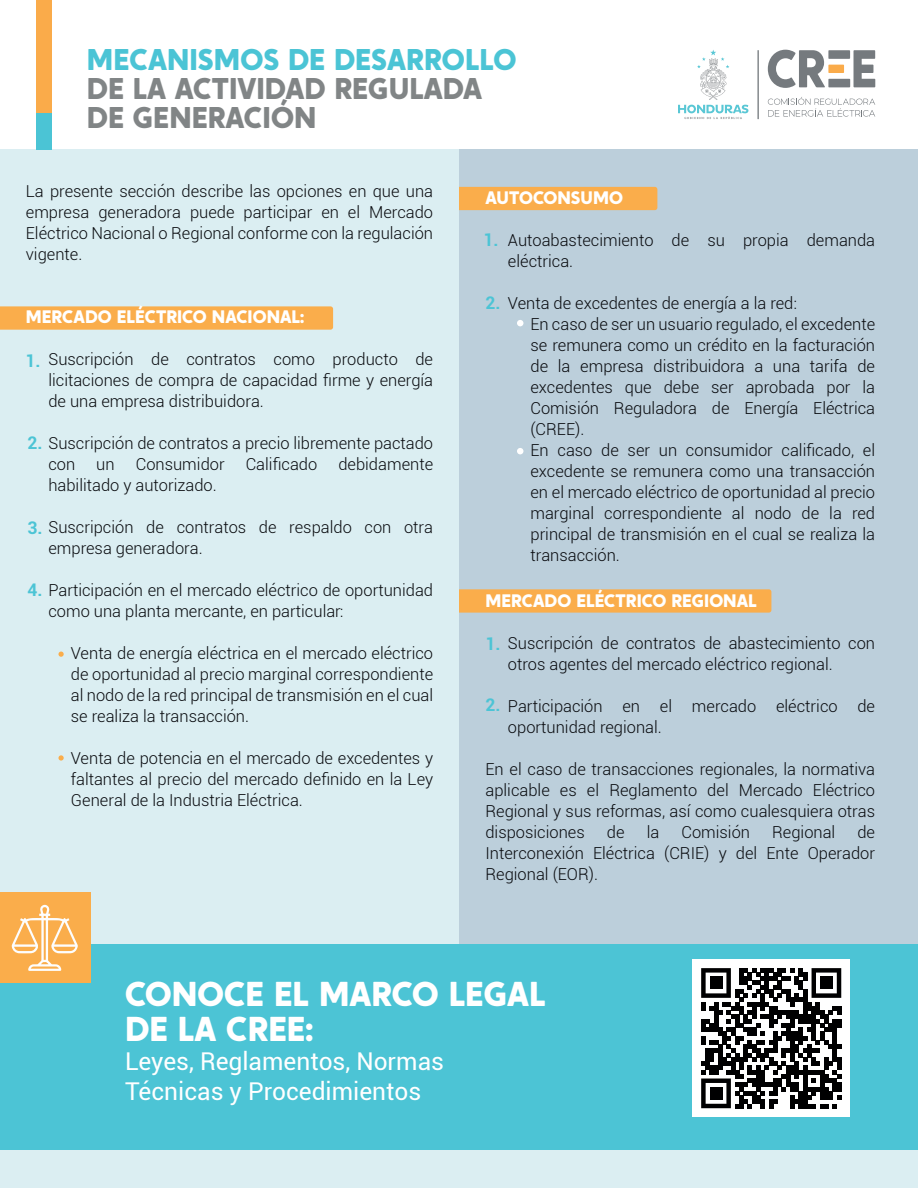
<style>
.page{position:relative;width:918px;height:1188px;background:#fff}
.page>*{position:absolute;margin:0;border:0;box-sizing:border-box;transform-origin:0 0}
.t1{font:800 34.35px/34.3px "Crossten";color:#fff}
.t2{font:800 29.85px/29.1px "Crossten";color:#818586}
.t3{font:800 29.85px "Crossten";color:#4bc4d5}
.t4{font:24.6px/29.4px "Roboto";color:#fff}
.t5{font:800 18px "Crossten";color:#fff}
.t6{font:700 17.4px "Roboto";color:#4cc4d5}
.t7{font:300 16.5px/21px "Roboto";color:#07090d}
.s1{font-weight:700;font-size:17.4px;color:#4cc4d5}
</style>
<div class="page">
<div style="left:0;top:149px;width:459px;height:846px;background:#dbeef2"></div>
<div style="left:459px;top:149px;width:459px;height:846px;background:#bccfdb"></div>
<div style="left:36px;top:0;width:16px;height:149px;background:#4bc4d5"></div>
<div style="left:36px;top:0;width:16px;height:112px;background:#faab4a"></div>
<svg style="left:0;top:306px;width:333px;height:24px;background:#f8ae50"></svg>
<svg style="left:58px;top:652px;width:6px;height:5px"></svg>
<svg style="left:58px;top:755px;width:6px;height:6px"></svg>
<div style="left:459px;top:187px;width:198px;height:23px;background:#faad4b"></div>
<svg style="left:517px;top:320px;width:6px;height:6px"></svg>
<svg style="left:517px;top:448px;width:6px;height:6px"></svg>
<svg style="left:459px;top:589px;width:312px;height:24px;background:#f8ae4f"></svg>
<div style="left:0;top:944px;width:918px;height:206px;background:#4cc4d5"></div>
<div style="left:0;top:1150px;width:918px;height:38px;background:#dbeef2"></div>
<div style="left:693px;top:960px;width:157px;height:157px;background:#fff"></div>
<svg style="left:701px;top:968px;width:140px;height:140px"></svg>
<div style="left:710px;top:977px;width:12px;height:12px;background:#000001"></div>
<div style="left:820px;top:977px;width:13px;height:12px;background:#000001"></div>
<div style="left:710px;top:1087px;width:12px;height:13px;background:#000001"></div>
<div style="left:0;top:893px;width:90px;height:90px;background:#faad4b"></div>
<svg style="left:12px;top:905px;width:66px;height:66px"></svg>
<hr style="left:757px;top:50px;width:2px;height:69px;background:#757a7e">
<div style="left:828px;top:79px;width:22px;height:8px;background:#757a7e"></div>
<svg style="left:768px;top:50px;width:57px;height:38px"></svg>
<svg style="left:854px;top:50px;width:21px;height:37px"></svg>
<div style="left:828px;top:50px;width:22px;height:9px;background:#757a7e"></div>
<div style="left:828px;top:65px;width:16px;height:8px;background:#faab4a"></div>
<svg style="left:768px;top:97px;width:107px;height:20px"></svg>
<svg style="left:678px;top:50px;width:70px;height:69px"></svg>
<h2 class="t3" style="left:87px;top:40px;width:431px">MECANISMOS DE DESARROLLO</h2>
<h2 class="t2" style="left:87px;top:74px;width:397px">DE LA ACTIVIDAD REGULADA<br>DE GENERACIÓN</h2>
<p class="t7" style="left:26px;top:181px;width:409px;text-align:justify">La presente sección describe las opciones en que una empresa generadora puede participar en el Mercado Eléctrico Nacional o Regional conforme con la regulación vigente.</p>
<p class="t5" style="left:26px;top:306px;width:280px">MERCADO ELÉCTRICO NACIONAL:</p>
<p class="t7" style="left:26px;top:349px;width:409px"><span class="s1">1.</span> Suscripción de contratos como producto de</p>
<p class="t7" style="left:48px;top:370px;width:386px">licitaciones de compra de capacidad firme y energía de una empresa distribuidora.</p>
<p class="t7" style="left:48px;top:433px;width:386px;text-indent:-21px"><span class="s1">2.</span> Suscripción de contratos a precio libremente pactado con</p>
<p class="t7" style="left:96px;top:454px;width:20px">un</p>
<p class="t7" style="left:136px;top:454px;width:90px">Consumidor</p>
<p class="t7" style="left:246px;top:454px;width:73px">Calificado</p>
<p class="t7" style="left:338px;top:454px;width:96px">debidamente</p>
<p class="t7" style="left:48px;top:475px;width:170px">habilitado y autorizado.</p>
<p class="t7" style="left:48px;top:517px;width:386px;text-indent:-21px"><span class="s1">3.</span> Suscripción de contratos de respaldo con otra empresa generadora.</p>
<p class="t7" style="left:48px;top:580px;width:386px;text-indent:-21px"><span class="s1">4.</span> Participación en el mercado eléctrico de oportunidad como una planta mercante, en particular:</p>
<p class="t7" style="left:71px;top:643px;width:364px;text-align:justify">Venta de energía eléctrica en el mercado eléctrico de oportunidad al precio marginal correspondiente al nodo de la red principal de transmisión en el cual se realiza la transacción.</p>
<p class="t7" style="left:71px;top:748px;width:364px;text-align:justify">Venta de potencia en el mercado de excedentes y faltantes al precio del mercado definido en la Ley General de la Industria Eléctrica.</p>
<p class="t5" style="left:485px;top:186px;width:139px">AUTOCONSUMO</p>
<p class="t7" style="left:508px;top:229px;width:369px">Autoabastecimiento de su propia demanda eléctrica.</p>
<p class="t7" style="left:530px;top:292px;width:346px;text-indent:-45px"><span class="s1">2.</span> Venta de excedentes de energía a la red:<br>En caso de ser un usuario regulado, el excedente se remunera como un crédito en la facturación de la empresa distribuidora a una tarifa de excedentes que debe ser aprobada por la Comisión Reguladora de Energía Eléctrica (CREE).<br>En caso de ser un consumidor calificado, el excedente se remunera como una transacción en el mercado eléctrico de oportunidad al precio marginal correspondiente al nodo de la red principal de transmisión en el cual se realiza la transacción.</p>
<p class="t6" style="left:483px;top:227px;width:17px">1.</p>
<p class="t5" style="left:485px;top:589px;width:273px">MERCADO ELÉCTRICO REGIONAL</p>
<p class="t7" style="left:486px;top:632px;width:391px"><span class="s1">1.</span> Suscripción de contratos de abastecimiento con</p>
<p class="t7" style="left:508px;top:653px;width:326px">otros agentes del mercado eléctrico regional.</p>
<p class="t7" style="left:486px;top:695px;width:391px"><span class="s1">2.</span> Participación en el mercado eléctrico de</p>
<p class="t7" style="left:508px;top:716px;width:155px">oportunidad regional.</p>
<p class="t7" style="left:485px;top:758px;width:391px;text-align:justify">En el caso de transacciones regionales, la normativa aplicable es el Reglamento del Mercado Eléctrico Regional y sus reformas, así como cualesquiera otras disposiciones</p>
<p class="t7" style="left:485px;top:821px;width:391px;text-align:justify;text-indent:372px">de Interconexión Eléctrica (CRIE) y del Ente Operador Regional (EOR).</p>
<p class="t7" style="left:607px;top:821px;width:19px">de</p>
<p class="t7" style="left:647px;top:821px;width:14px">la</p>
<p class="t7" style="left:681px;top:821px;width:70px">Comisión</p>
<p class="t7" style="left:772px;top:821px;width:65px">Regional</p>
<h1 class="t1" style="left:125px;top:977px;width:422px">CONOCE EL MARCO LEGAL<br>DE LA CREE:</h1>
<h3 class="t4" style="left:125px;top:1046px;width:321px">Leyes, Reglamentos, Normas<br>Técnicas y Procedimientos</h3>
</div>
